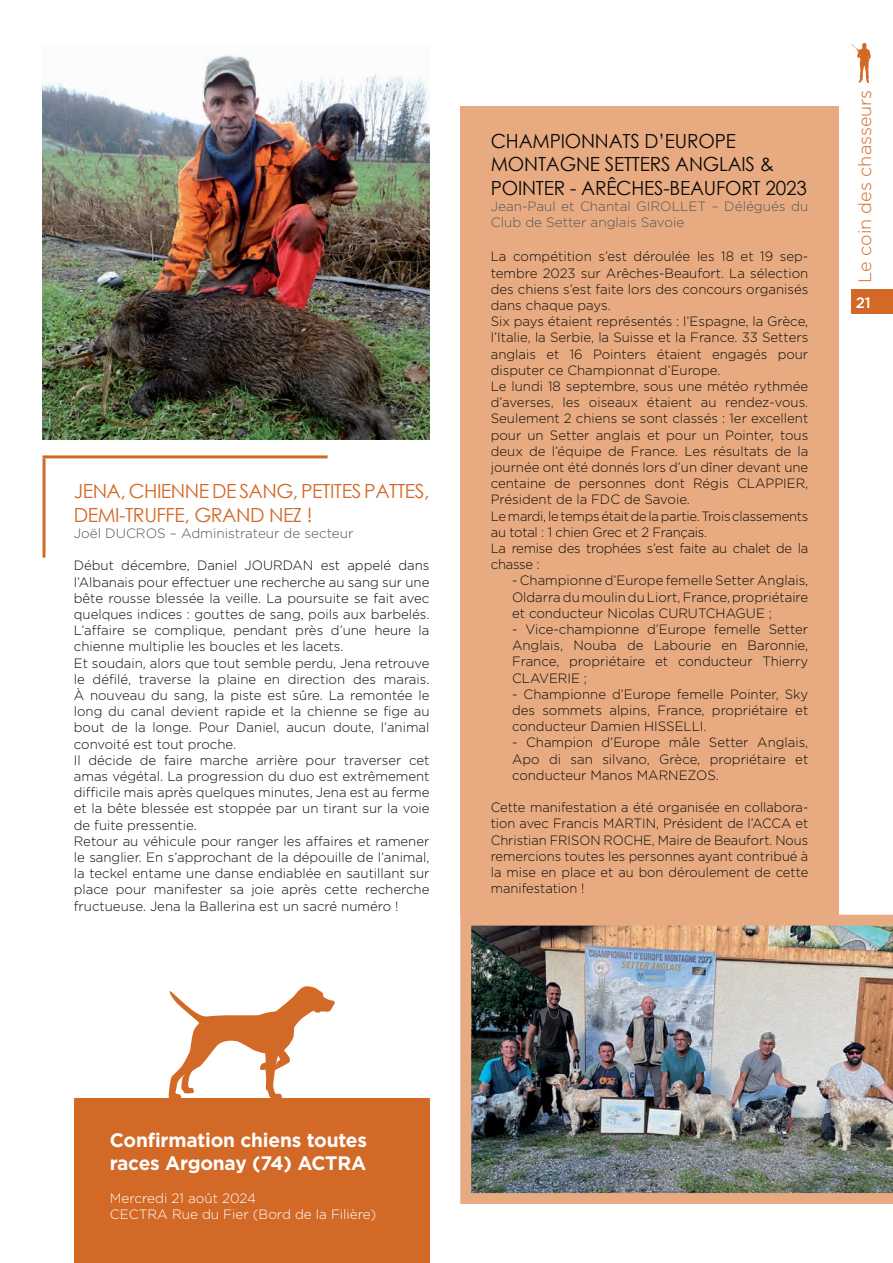
<style>
.page{position:relative;width:893px;height:1263px;background:#fff}
.page>*{position:absolute;margin:0;border:0;box-sizing:border-box;transform-origin:0 0}
.t1{font:19.5px/23.4px "Century Gothic";letter-spacing:-.01em;color:#0b0a08}
.t2{font:19.5px/23.4px "Century Gothic";letter-spacing:-.025em;color:#d36927}
.t3{font:700 19.5px/23.4px "Gotham";letter-spacing:-.01em;color:#fff}
.t4{font:300 18px "Gotham";color:#d36927}
.t5{font:500 15px "Gotham";color:#fff}
.t6{font:300 13.5px/16.2px "Gotham";color:#0b0a08;text-align:justify}
.t7{font:300 13.5px/16.2px "Gotham";color:#0b0a08;text-align:justify;scale:.96 1}
.t8{font:300 13.5px/16.2px "Gotham";color:#525457}
.t9{font:300 13.5px/16.2px "Gotham";color:#fff}
</style>
<div class="page">
<div style="left:851px;top:289px;width:42px;height:25px;background:#d36927"></div>
<svg style="left:851px;top:43px;width:20px;height:40px"></svg>
<img style="left:43px;top:55px;width:386px;height:384px">
<hr style="left:43px;top:455px;width:285px;height:3px;background:#d36927">
<hr style="left:43px;top:458px;width:3px;height:100px;background:#d36927">
<div style="left:460px;top:106px;width:379px;height:809px;background:#e8ab81"></div>
<img style="left:460px;top:914px;width:433px;height:290px">
<div style="left:74px;top:1099px;width:355px;height:164px;background:#d36927"></div>
<svg style="left:168px;top:986px;width:167px;height:113px"></svg>
<h1 class="t2" style="left:74px;top:479px;width:357px">JENA, CHIENNE DE SANG, PETITES PATTES,<br>DEMI-TRUFFE, GRAND NEZ !</h1>
<p class="t8" style="left:74px;top:525px;width:281px">Joël DUCROS – Administrateur de secteur</p>
<p class="t6" style="left:74px;top:557px;width:357px;text-align:left">Début décembre, Daniel JOURDAN est appelé dans l’Albanais pour effectuer une recherche au sang sur une bête rousse blessée la veille. La poursuite se fait avec quelques indices : gouttes de sang, poils aux barbelés.<br>L’affaire se complique, pendant près d’une heure la chienne multiplie les boucles et les lacets.<br>Et soudain, alors que tout semble perdu, Jena retrouve le défilé, traverse la plaine en direction des marais.<br>À nouveau du sang, la piste est sûre. La remontée le long du canal devient rapide et la chienne se fige au bout de la longe. Pour Daniel, aucun doute, l’animal convoité est tout proche.<br>Il décide de faire marche arrière pour traverser cet amas végétal. La progression du duo est extrêmement difficile mais après quelques minutes, Jena est au ferme et la bête blessée est stoppée par un tirant sur la voie de fuite pressentie.<br>Retour au véhicule pour ranger les affaires et ramener le sanglier. En s’approchant de la dépouille de l’animal, la teckel entame une danse endiablée en sautillant sur place pour manifester sa joie après cette recherche fructueuse. Jena la Ballerina est un sacré numéro !</p>
<h1 class="t1" style="left:491px;top:129px;width:318px">CHAMPIONNATS D’EUROPE<br>MONTAGNE SETTERS ANGLAIS &amp;<br>POINTER - ARÊCHES-BEAUFORT 2023</h1>
<p class="t8" style="left:491px;top:198px;width:319px">Jean-Paul et Chantal GIROLLET – Délégués du<br>Club de Setter anglais Savoie</p>
<p class="t6" style="left:491px;top:248px;width:319px;text-align:left">La compétition s’est déroulée les 18 et 19 sep&shy;tembre 2023 sur Arêches-Beaufort. La sélection des chiens s’est faite lors des concours organisés dans chaque pays.<br>Six pays étaient représentés : l’Espagne, la Grèce, l’Italie, la Serbie, la Suisse et la France. 33 Setters anglais et 16 Pointers étaient engagés pour disputer ce Championnat d’Europe.<br>Le lundi 18 septembre, sous une météo rythmée d’averses, les oiseaux étaient au rendez-vous.<br>Seulement 2 chiens se sont classés : 1er excellent pour un Setter anglais et pour un Pointer, tous deux de l’équipe de France. Les résultats de la journée ont été donnés lors d’un dîner devant une centaine de personnes dont Régis CLAPPIER, Président de la FDC de Savoie.<br>Le mardi, le temps était de la partie. Trois classements au total : 1 chien Grec et 2 Français.<br>La remise des trophées s’est faite au chalet de la chasse :</p>
<p class="t6" style="left:512px;top:572px;width:298px">- Championne d’Europe femelle Setter Anglais, Oldarra du moulin du Liort, France, propriétaire et conducteur Nicolas CURUTCHAGUE ;</p>
<p class="t6" style="left:512px;top:621px;width:298px">- Vice-championne d’Europe femelle Setter Anglais, Nouba de Labourie en Baronnie, France, propriétaire et conducteur Thierry CLAVERIE ;</p>
<p class="t6" style="left:512px;top:686px;width:298px">- Championne d’Europe femelle Pointer, Sky des sommets alpins, France, propriétaire et conducteur Damien HISSELLI.</p>
<p class="t6" style="left:512px;top:734px;width:298px">- Champion d’Europe mâle Setter Anglais, Apo di san silvano, Grèce, propriétaire et conducteur Manos MARNEZOS.</p>
<p class="t7" style="left:491px;top:799px;width:332px">Cette manifestation a été organisée en collabora&shy;tion avec Francis MARTIN, Président de l’ACCA et Christian FRISON ROCHE, Maire de Beaufort. Nous remercions toutes les personnes ayant contribué à la mise en place et au bon déroulement de cette manifestation !</p>
<h2 class="t4" style="left:853px;top:283px;width:195px;rotate:-90deg">Le coin des chasseurs</h2>
<p class="t5" style="left:856px;top:292px;width:17px">21</p>
<h1 class="t3" style="left:110px;top:1128px;width:259px">Confirmation chiens toutes races Argonay (74) ACTRA</h1>
<p class="t9" style="left:110px;top:1189px;width:268px">Mercredi 21 août 2024<br>CECTRA Rue du Fier (Bord de la Filière)</p>
</div>
